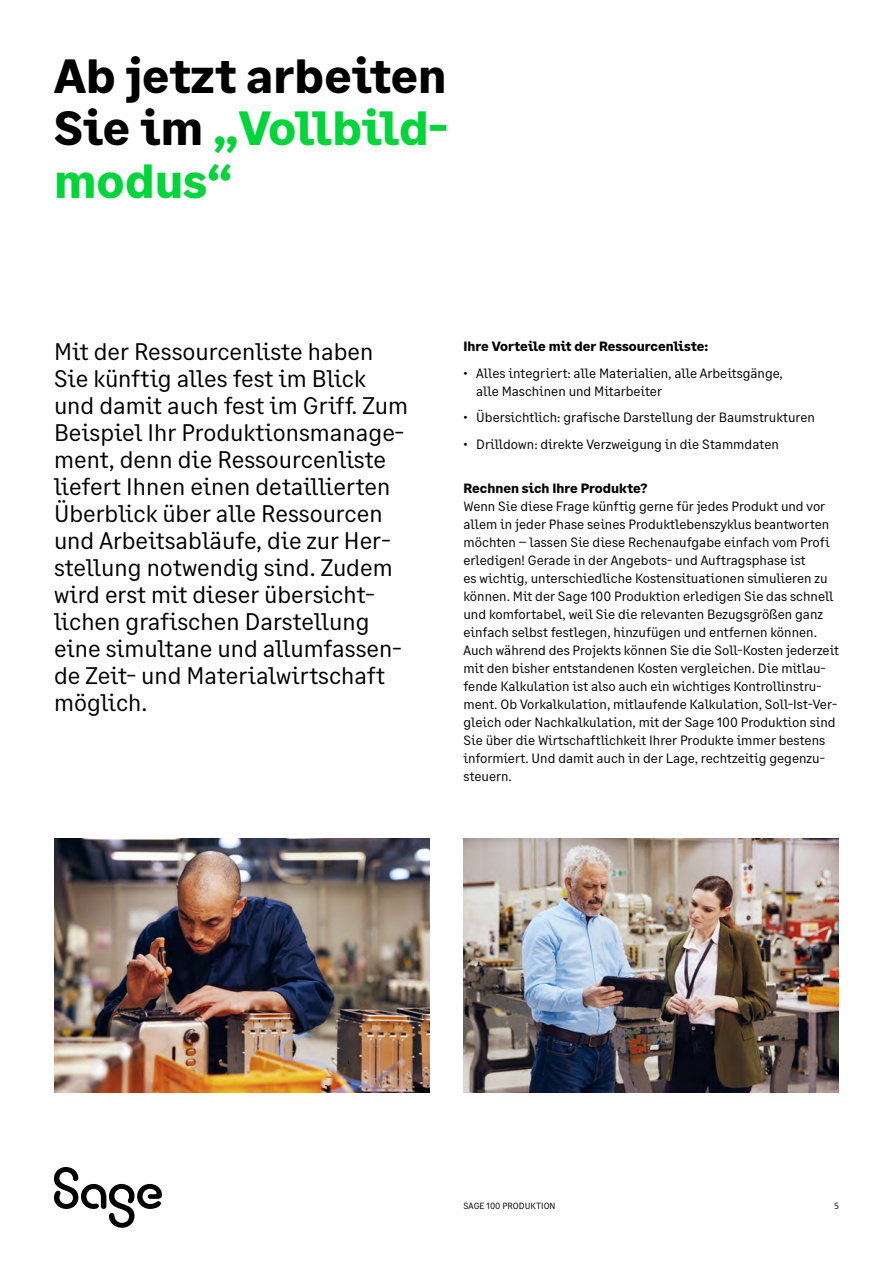
<style>
.page{position:relative;width:893px;height:1263px;background:#fff}
.page>*{position:absolute;margin:0;border:0;box-sizing:border-box;transform-origin:0 0}
.t1{font:700 48px/52.5px "Sage Text";color:#000;text-align:justify}
.t2{font:24px/27px "Sage Text";color:#000}
.t3{font:13.5px/18px "Sage Text";color:#000}
.t4{font:700 13.5px "Sage Text";color:#000}
.t5{font:9px "Sage Text";color:#000}
.s1{color:#00d639}
</style>
<div class="page">
<img style="left:54px;top:839px;width:375px;height:254px">
<img style="left:463px;top:839px;width:376px;height:254px">
<svg style="left:54px;top:1167px;width:108px;height:61px"></svg>
<h1 class="t1" style="left:54px;top:50px;width:395px">Ab jetzt arbeiten Sie im <span class="s1">„Vollbild&shy;modus“</span></h1>
<p class="t2" style="left:54px;top:338px;width:356px">Mit der Ressourcenliste haben<br>Sie künftig alles fest im Blick und damit auch fest im Griff. Zum<br>Beispiel Ihr Produktionsmanage&shy;ment, denn die Ressourcenliste liefert Ihnen einen detaillierten<br>Überblick über alle Ressourcen und Arbeitsabläufe, die zur Her&shy;stellung notwendig sind. Zudem wird erst mit dieser übersicht&shy;lichen grafischen Darstellung eine simultane und allumfassen&shy;de Zeit- und Materialwirtschaft möglich.</p>
<p class="t4" style="left:463px;top:338px;width:246px">Ihre Vorteile mit der Ressourcenliste:</p>
<p class="t3" style="left:476px;top:364px;width:308px;text-indent:-13px">• Alles integriert: alle Materialien, alle Arbeitsgänge, alle Maschinen und Mitarbeiter</p>
<p class="t3" style="left:463px;top:408px;width:353px">• Übersichtlich: grafische Darstellung der Baumstrukturen</p>
<p class="t3" style="left:463px;top:435px;width:317px">• Drilldown: direkte Verzweigung in die Stammdaten</p>
<p class="t4" style="left:463px;top:480px;width:185px">Rechnen sich Ihre Produkte?</p>
<p class="t3" style="left:463px;top:497px;width:377px">Wenn Sie diese Frage künftig gerne für jedes Produkt und vor allem in jeder Phase seines Produktlebenszyklus beantworten möchten – lassen Sie diese Rechenaufgabe einfach vom Profi erledigen! Gerade in der Angebots- und Auftragsphase ist<br>es wichtig, unterschiedliche Kostensituationen simulieren zu können. Mit der Sage 100 Produktion erledigen Sie das schnell und komfortabel, weil Sie die relevanten Bezugsgrößen ganz einfach selbst festlegen, hinzufügen und entfernen können.<br>Auch während des Projekts können Sie die Soll-Kosten jederzeit mit den bisher entstandenen Kosten vergleichen. Die mitlau&shy;fende Kalkulation ist also auch ein wichtiges Kontrollinstru&shy;ment. Ob Vorkalkulation, mitlaufende Kalkulation, Soll-Ist-Ver&shy;gleich oder Nachkalkulation, mit der Sage 100 Produktion sind Sie über die Wirtschaftlichkeit Ihrer Produkte immer bestens informiert. Und damit auch in der Lage, rechtzeitig gegenzu&shy;steuern.</p>
<p class="t5" style="left:463px;top:1200px;width:94px">SAGE 100 PRODUKTION</p>
<p class="t5" style="left:835px;top:1200px;width:6px">5</p>
</div>
